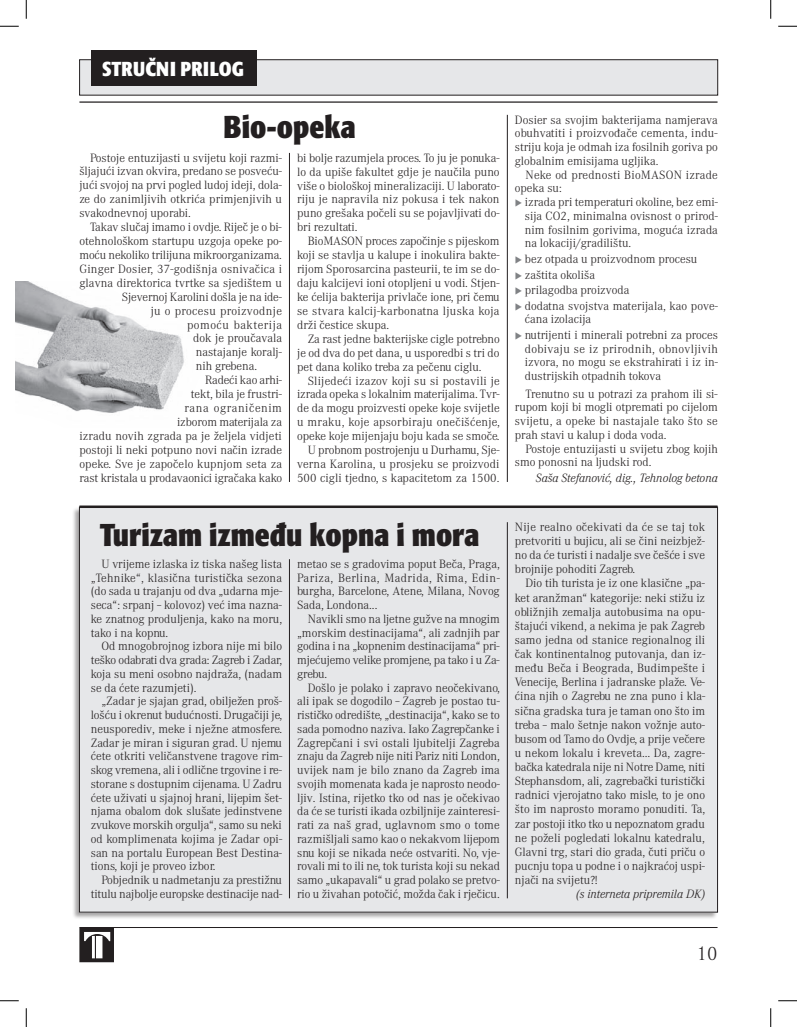
<style>
.page{position:relative;width:797px;height:1027px;background:#fff}
.page>*{position:absolute;margin:0;border:0;box-sizing:border-box;transform-origin:0 0}
.t1{font:50px "ABC Znaci Firmi";color:#231f20}
.t2{font:700 condensed 31.25px "Formata";color:#231f20}
.t3{font:700 condensed 20px "Formata";letter-spacing:.01em;color:#fff}
.t4{font:300 20px "Mercedes";color:#231f20}
.t5{font:300 12.5px/13.8px "Mercedes";color:#231f20;text-align:justify}
.t6{font:italic 300 12.5px "Mercedes";color:#231f20}
.t7{font:300 12.5px "Mercedes";letter-spacing:.02em;color:#231f20}
.t8{font:300 12.5px "Mercedes";letter-spacing:.025em;color:#231f20}
.t9{font:300 12.5px "Mercedes";letter-spacing:.04em;color:#231f20}
.t10{font:300 12.5px "Mercedes";letter-spacing:.045em;color:#231f20}
.s1{font-family:"ABC Znaci Firmi";font-weight:400;font-size:8.75px;color:#808285}
</style>
<div class="page">
<div style="left:79px;top:60px;width:639px;height:35px;background:#e6e7e9"></div>
<hr style="left:79px;top:101px;width:638px;height:2px;background:#231f20">
<hr style="left:79px;top:927px;width:638px;height:1px;background:#231f20">
<div style="left:72px;top:506px;width:646px;height:414px;background:#231f20;opacity:.4"></div>
<div style="left:79px;top:507px;width:638px;height:405px;background:#e6e7e9"></div>
<img style="left:16px;top:281px;width:168px;height:132px">
<div style="left:91px;top:51px;width:166px;height:35px;background:#231f20"></div>
<hr style="left:289px;top:153px;width:1px;height:329px;background:#231f20">
<hr style="left:289px;top:559px;width:1px;height:339px;background:#231f20">
<hr style="left:507px;top:115px;width:1px;height:367px;background:#231f20">
<hr style="left:507px;top:522px;width:1px;height:376px;background:#231f20">
<hr style="left:79px;top:505px;width:638px;height:3px;background:#231f20">
<svg style="left:0;top:25px;width:19px;height:2px"></svg>
<svg style="left:778px;top:25px;width:19px;height:2px"></svg>
<svg style="left:0;top:1000px;width:19px;height:1px"></svg>
<svg style="left:778px;top:1000px;width:19px;height:1px"></svg>
<svg style="left:25px;top:0;width:2px;height:19px"></svg>
<svg style="left:25px;top:1008px;width:2px;height:19px"></svg>
<svg style="left:770px;top:0;width:1px;height:19px"></svg>
<svg style="left:770px;top:1008px;width:1px;height:19px"></svg>
<h3 class="t3" style="left:102px;top:56px;width:143px">STRUČNI PRILOG</h3>
<h2 class="t2" style="left:223px;top:108px;width:134px">Bio-opeka</h2>
<p class="t5" style="left:297px;top:151px;width:204px">bi bolje razumjela proces. To ju je ponuka&shy;lo da upiše fakultet gdje je naučila puno više o biološkoj mineralizaciji. U laborato&shy;riju je napravila niz pokusa i tek nakon puno grešaka počeli su se pojavljivati do&shy;bri rezultati.</p>
<p class="t5" style="left:297px;top:234px;width:204px;text-indent:11px">BioMASON proces započinje s pijeskom koji se stavlja u kalupe i inokulira bakte&shy;rijom Sporosarcina pasteurii, te im se do&shy;daju kalcijevi ioni otopljeni u vodi. Stjen&shy;ke ćelija bakterija privlače ione, pri čemu se stvara kalcij-karbonatna ljuska koja drži čestice skupa.</p>
<p class="t5" style="left:297px;top:332px;width:204px;text-indent:11px">Za rast jedne bakterijske cigle potrebno je od dva do pet dana, u usporedbi s tri do pet dana koliko treba za pečenu ciglu.</p>
<p class="t5" style="left:297px;top:374px;width:204px;text-align:right">Slijedeći izazov koji su si postavili je izrada opeka s lokalnim materijalima. Tvr&shy;de da mogu proizvesti opeke koje svijetle u mraku, koje apsorbiraju onečišćenje, opeke koje mijenjaju boju kada se smoče.<br>U probnom postrojenju u Durhamu, Sje&shy;verna Karolina, u prosjeku se proizvodi 500 cigli tjedno, s kapacitetom za 1500.</p>
<p class="t5" style="left:79px;top:151px;width:204px;text-indent:11px">Postoje entuzijasti u svijetu koji razmi&shy;šljajući izvan okvira, predano se posveću&shy;jući svojoj na prvi pogled ludoj ideji, dola&shy;ze do zanimljivih otkrića primjenjivih u svakodnevnoj uporabi.</p>
<p class="t5" style="left:90px;top:220px;width:193px">Takav slučaj imamo i ovdje. Riječ je o bi-</p>
<p class="t5" style="left:79px;top:234px;width:204px">otehnološkom startupu uzgoja opeke po-</p>
<p class="t5" style="left:79px;top:248px;width:204px">moću nekoliko trilijuna mikroorganizama.</p>
<p class="t5" style="left:79px;top:262px;width:204px">Ginger Dosier, 37-godišnja osnivačica i</p>
<p class="t5" style="left:79px;top:276px;width:204px">glavna direktorica tvrtke sa sjedištem u</p>
<p class="t5" style="left:122px;top:290px;width:162px">Sjevernoj Karolini došla je na ide-</p>
<p class="t8" style="left:151px;top:304px;width:133px">ju o procesu proizvodnje</p>
<p class="t9" style="left:187px;top:318px;width:96px">pomoću bakterija</p>
<p class="t5" style="left:193px;top:332px;width:90px">dok je proučavala</p>
<p class="t5" style="left:196px;top:346px;width:88px">nastajanje koralj-</p>
<p class="t5" style="left:196px;top:360px;width:63px">nih grebena.</p>
<p class="t5" style="left:205px;top:373px;width:78px">Radeći kao arhi-</p>
<p class="t5" style="left:191px;top:387px;width:93px">tekt, bila je frustri-</p>
<p class="t10" style="left:184px;top:401px;width:99px">rana ograničenim</p>
<p class="t5" style="left:177px;top:415px;width:106px">izborom materijala za</p>
<p class="t5" style="left:79px;top:429px;width:204px">izradu novih zgrada pa je željela vidjeti</p>
<p class="t5" style="left:79px;top:443px;width:204px">postoji li neki potpuno novi način izrade</p>
<p class="t5" style="left:79px;top:457px;width:204px">opeke. Sve je započelo kupnjom seta za</p>
<p class="t5" style="left:79px;top:471px;width:204px">rast kristala u prodavaonici igračaka kako</p>
<h2 class="t2" style="left:100px;top:515px;width:381px">Turizam između kopna i mora</h2>
<p class="t5" style="left:297px;top:557px;width:204px">metao se s gradovima poput Beča, Praga, Pariza, Berlina, Madrida, Rima, Edin&shy;burgha, Barcelone, Atene, Milana, Novog Sada, Londona...</p>
<p class="t5" style="left:297px;top:612px;width:204px;text-indent:11px">Navikli smo na ljetne gužve na mnogim „morskim destinacijama“, ali zadnjih par godina i na „kopnenim destinacijama“ pri&shy;mjećujemo velike promjene, pa tako i u Za&shy;grebu.</p>
<p class="t5" style="left:297px;top:681px;width:204px;text-indent:11px">Došlo je polako i zapravo neočekivano, ali ipak se dogodilo – Zagreb je postao tu&shy;rističko odredište, „destinacija“, kako se to sada pomodno naziva. Iako Zagrepčanke i Zagrepčani i svi ostali ljubitelji Zagreba znaju da Zagreb nije niti Pariz niti London, uvijek nam je bilo znano da Zagreb ima svojih momenata kada je naprosto neodo&shy;ljiv. Istina, rijetko tko od nas je očekivao da će se turisti ikada ozbiljnije zainteresi&shy;rati za naš grad, uglavnom smo o tome razmišljali samo kao o nekakvom lijepom snu koji se nikada neće ostvariti. No, vje&shy;rovali mi to ili ne, tok turista koji su nekad samo „ukapavali“ u grad polako se pretvo&shy;rio u živahan potočić, možda čak i rječicu.</p>
<p class="t5" style="left:91px;top:557px;width:193px;text-indent:11px">U vrijeme izlaska iz tiska našeg lista „Tehnike“, klasična turistička sezona (do sada u trajanju od dva „udarna mje&shy;seca“: srpanj – kolovoz) već ima nazna&shy;ke znatnog produljenja, kako na moru, tako i na kopnu.</p>
<p class="t5" style="left:91px;top:640px;width:193px;text-indent:11px">Od mnogobrojnog izbora nije mi bilo teško odabrati dva grada: Zagreb i Zadar, koja su meni osobno najdraža, (nadam se da ćete razumjeti).</p>
<p class="t5" style="left:91px;top:695px;width:193px;text-indent:11px">„Zadar je sjajan grad, obilježen proš&shy;lošću i okrenut budućnosti. Drugačiji je, neusporediv, meke i nježne atmosfere.<br>Zadar je miran i siguran grad. U njemu ćete otkriti veličanstvene tragove rim&shy;skog vremena, ali i odlične trgovine i re&shy;storane s dostupnim cijenama. U Zadru ćete uživati u sjajnoj hrani, lijepim šet&shy;njama obalom dok slušate jedinstvene zvukove morskih orgulja“, samo su neki od komplimenata kojima je Zadar opi&shy;san na portalu European Best Destina&shy;tions, koji je proveo izbor.</p>
<p class="t5" style="left:91px;top:873px;width:193px;text-align:right">Pobjednik u nadmetanju za prestižnu titulu najbolje europske destinacije nad-</p>
<h1 class="t1" style="left:78px;top:906px;width:40px">√</h1>
<p class="t5" style="left:515px;top:113px;width:204px">Dosier sa svojim bakterijama namjerava obuhvatiti i proizvođače cementa, indu&shy;striju koja je odmah iza fosilnih goriva po globalnim emisijama ugljika.</p>
<p class="t7" style="left:525px;top:168px;width:194px">Neke od prednosti BioMASON izrade</p>
<p class="t5" style="left:515px;top:182px;width:48px">opeka su:</p>
<p class="t5" style="left:515px;top:195px;width:204px"><span class="s1">û</span> izrada pri temperaturi okoline, bez emi-</p>
<p class="t5" style="left:525px;top:209px;width:194px">sija CO2, minimalna ovisnost o prirod-</p>
<p class="t5" style="left:525px;top:223px;width:195px">nim fosilnim gorivima, moguća izrada</p>
<p class="t5" style="left:525px;top:237px;width:108px">na lokaciji/gradilištu.</p>
<p class="t5" style="left:515px;top:251px;width:205px;line-height:15.5px;text-align:left"><span class="s1">û</span> bez otpada u proizvodnom procesu<br><span class="s1">û</span> zaštita okoliša<br><span class="s1">û</span> prilagodba proizvoda<br><span class="s1">û</span> dodatna svojstva materijala, kao pove-</p>
<p class="t5" style="left:515px;top:312px;width:204px;line-height:15.5px;text-indent:10px">ćana izolacija<br><span class="s1">û</span> nutrijenti i minerali potrebni za proces</p>
<p class="t5" style="left:525px;top:342px;width:194px">dobivaju se iz prirodnih, obnovljivih izvora, no mogu se ekstrahirati i iz in&shy;dustrijskih otpadnih tokova</p>
<p class="t5" style="left:515px;top:387px;width:204px;text-indent:11px">Trenutno su u potrazi za prahom ili si&shy;rupom koji bi mogli otpremati po cijelom svijetu, a opeke bi nastajale tako što se prah stavi u kalup i doda voda.</p>
<p class="t5" style="left:515px;top:442px;width:204px;text-indent:11px">Postoje entuzijasti u svijetu zbog kojih smo ponosni na ljudski rod.</p>
<p class="t6" style="left:536px;top:471px;width:183px">Saša Stefanović, dig., Tehnolog betona</p>
<p class="t5" style="left:515px;top:520px;width:192px;line-height:14.1px">Nije realno očekivati da će se taj tok pretvoriti u bujicu, ali se čini neizbjež&shy;no da će turisti i nadalje sve češće i sve brojnije pohoditi Zagreb.</p>
<p class="t5" style="left:515px;top:577px;width:192px;line-height:14.1px;text-indent:11px">Dio tih turista je iz one klasične „pa&shy;ket aranžman“ kategorije: neki stižu iz obližnjih zemalja autobusima na opu&shy;štajući vikend, a nekima je pak Zagreb samo jedna od stanice regionalnog ili čak kontinentalnog putovanja, dan iz&shy;među Beča i Beograda, Budimpešte i Venecije, Berlina i jadranske plaže. Ve&shy;ćina njih o Zagrebu ne zna puno i kla&shy;sična gradska tura je taman ono što im treba – malo šetnje nakon vožnje auto&shy;busom od Tamo do Ovdje, a prije večere u nekom lokalu i kreveta… Da, zagre&shy;bačka katedrala nije ni Notre Dame, niti Stephansdom, ali, zagrebački turistički radnici vjerojatno tako misle, to je ono što im naprosto moramo ponuditi. Ta, zar postoji itko tko u nepoznatom gradu ne poželi pogledati lokalnu katedralu, Glavni trg, stari dio grada, čuti priču o pucnju topa u podne i o najkraćoj uspi&shy;njači na svijetu?!</p>
<p class="t6" style="left:576px;top:887px;width:130px">(s interneta pripremila DK)</p>
<h3 class="t4" style="left:697px;top:942px;width:22px">10</h3>
</div>
